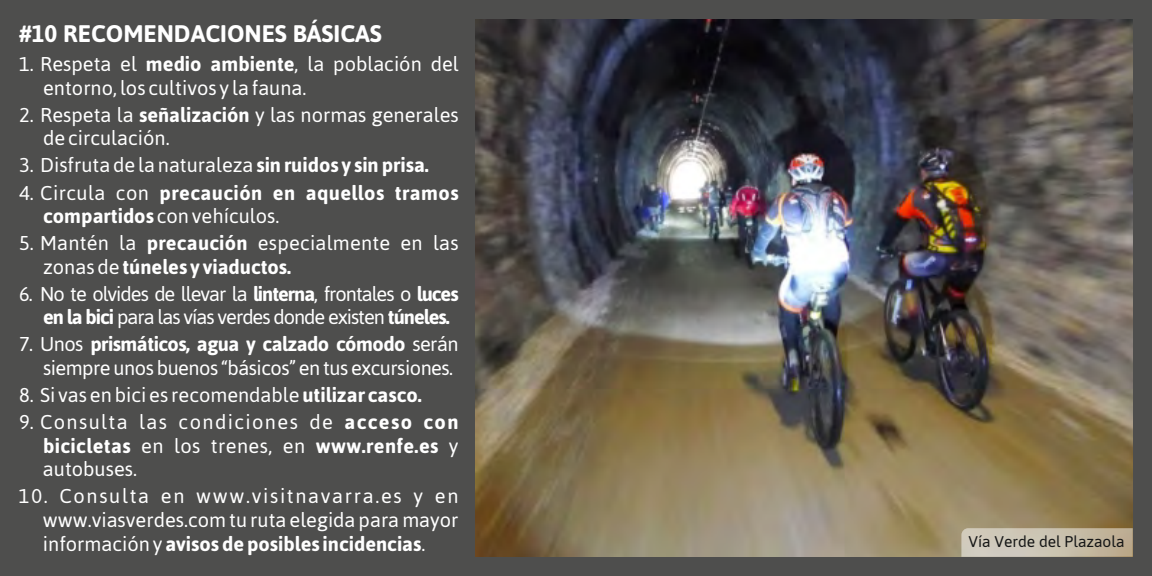
<style>
.page{position:relative;width:1152px;height:576px;background:#4e4e4d}
.page>*{position:absolute;margin:0;border:0;box-sizing:border-box;transform-origin:0 0}
.t1{font:700 24px "Asap";color:#fff}
.t2{font:20px/23.6px "Asap";color:#fff}
.t3{font:20px/23.6px "Asap";letter-spacing:-.05em;color:#fff}
.t4{font:20px/23.6px "Asap";letter-spacing:-.025em;color:#fff;text-align:right}
.t5{font:700 20px/23.6px "Asap";letter-spacing:.02em;color:#fff}
.t6{font:15.6px "Asap";color:#151616}
.s1{font-weight:700}
.s2{font-weight:400}
</style>
<div class="page">
<img style="left:476px;top:19px;width:657px;height:538px">
<svg style="left:961px;top:528px;width:172px;height:29px;background:#c8beab"></svg>
<p class="t1" style="left:19px;top:19px;width:364px">#10 RECOMENDACIONES BÁSICAS</p>
<p class="t2" style="left:43px;top:52px;width:417px;text-indent:-24px">1. Respeta el <span class="s1">medio ambiente</span>, la población del entorno, los cultivos y la fauna.</p>
<p class="t2" style="left:43px;top:103px;width:417px;text-indent:-24px">2. Respeta la <span class="s1">señalización</span> y las normas generales de circulación.</p>
<p class="t2" style="left:19px;top:153px;width:411px">3. Disfruta de la naturaleza <span class="s1">sin ruidos y sin prisa.</span></p>
<p class="t5" style="left:43px;top:180px;width:417px;text-indent:-24px"><span class="s2">4. Circula con</span> precaución en aquellos tramos compartidos <span class="s2">con vehículos.</span></p>
<p class="t2" style="left:43px;top:231px;width:417px;text-indent:-24px">5. Mantén la <span class="s1">precaución</span> especialmente en las zonas de <span class="s1">túneles y viaductos.</span></p>
<p class="t3" style="left:43px;top:282px;width:417px;text-indent:-24px">6. No te olvides de llevar la <span class="s1">linterna</span>, frontales o <span class="s1">luces en la bici</span> para las vías verdes donde existen <span class="s1">túneles.</span></p>
<p class="t4" style="left:19px;top:332px;width:441px">7. Unos <span class="s1">prismáticos, agua y calzado cómodo</span> serán siempre unos buenos “básicos” en tus excursiones.</p>
<p class="t2" style="left:19px;top:383px;width:404px">8. Si vas en bici es recomendable <span class="s1">utilizar casco.</span></p>
<p class="t2" style="left:43px;top:410px;width:417px;text-align:justify;text-indent:-24px">9. Consulta las condiciones de <span class="s1">acceso con bicicletas</span> en los trenes, en <span class="s1">www.renfe.es</span> y autobuses.</p>
<p class="t2" style="left:43px;top:484px;width:417px;text-align:justify;text-indent:-24px">10. Consulta en www.visitnavarra.es y en www.viasverdes.com tu ruta elegida para mayor información y <span class="s1">avisos de posibles incidencias</span>.</p>
<p class="t6" style="left:969px;top:533px;width:157px">Vía Verde del Plazaola</p>
</div>
